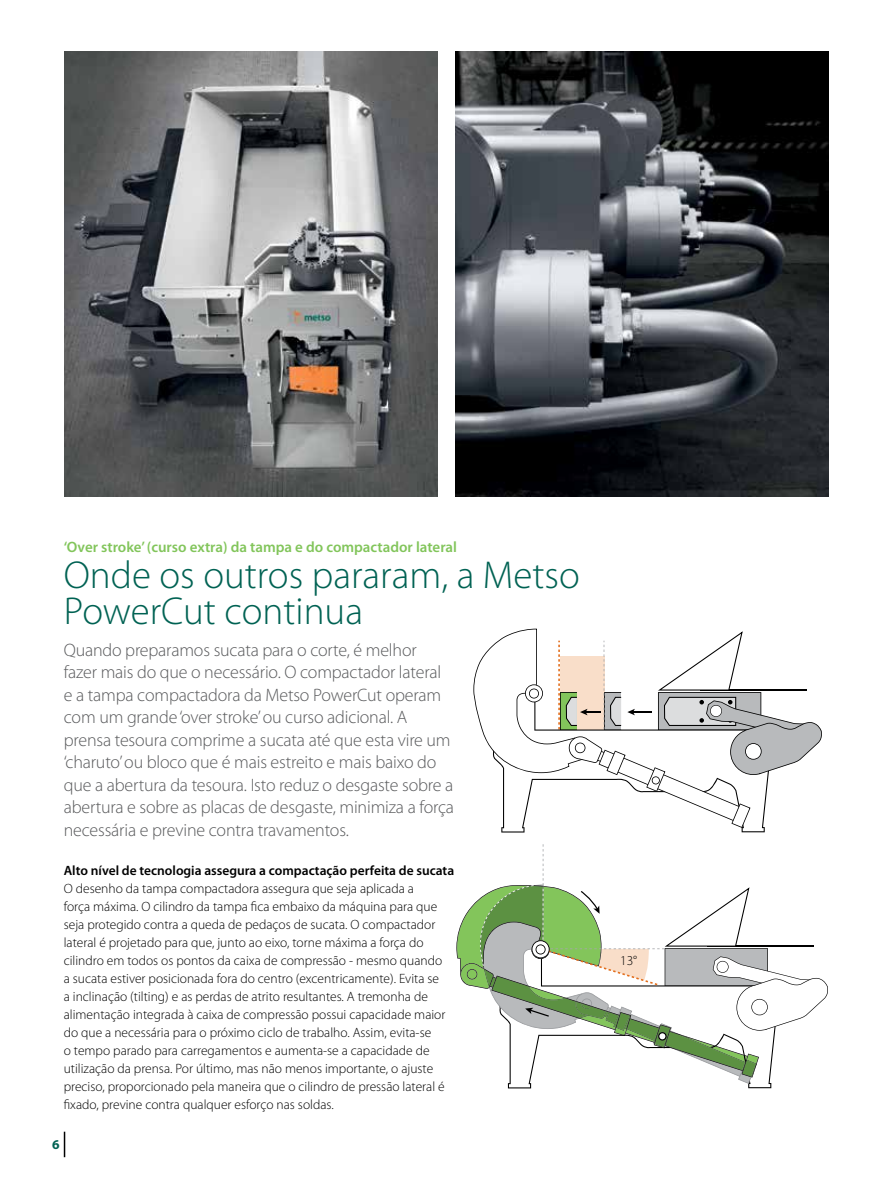
<style>
.page{position:relative;width:893px;height:1187px;background:#fff}
.page>*{position:absolute;margin:0;border:0;box-sizing:border-box;transform-origin:0 0}
.t1{font:300 39px/36px "Myriad Pro";color:#006253}
.t2{font:300 18px/22.5px "Myriad Pro";letter-spacing:-.01em;color:#58595b}
.t3{font:600 15px "Myriad Pro";color:#82c55b}
.t4{font:300 13.5px/18px "Myriad Pro";color:#000}
.t5{font:600 13.5px "Myriad Pro";color:#000}
.t6{font:700 13.5px "Myriad Pro";color:#006253}
</style>
<div class="page">
<svg style="left:473px;top:628px;width:349px;height:199px"></svg>
<svg style="left:456px;top:844px;width:372px;height:239px"></svg>
<img style="left:64px;top:51px;width:374px;height:446px">
<img style="left:455px;top:51px;width:374px;height:446px">
<svg style="left:64px;top:1131px;width:1px;height:26px"></svg>
<p class="t3" style="left:64px;top:537px;width:395px">‘Over stroke’ (curso extra) da tampa e do compactador lateral</p>
<h1 class="t1" style="left:64px;top:556px;width:518px">Onde os outros pararam, a Metso<br>PowerCut continua</h1>
<p class="t2" style="left:64px;top:638px;width:392px">Quando preparamos sucata para o corte, é melhor fazer mais do que o necessário. O compactador lateral e a tampa compactadora da Metso PowerCut operam com um grande ‘over stroke’ ou curso adicional. A prensa tesoura comprime a sucata até que esta vire um ‘charuto’ ou bloco que é mais estreito e mais baixo do que a abertura da tesoura. Isto reduz o desgaste sobre a abertura e sobre as placas de desgaste, minimiza a força necessária e previne contra travamentos.</p>
<p class="t5" style="left:64px;top:861px;width:392px">Alto nível de tecnologia assegura a compactação perfeita de sucata</p>
<p class="t4" style="left:64px;top:879px;width:383px">O desenho da tampa compactadora assegura que seja aplicada a<br>força máxima. O cilindro da tampa fica embaixo da máquina para que seja protegido contra a queda de pedaços de sucata. O compactador lateral é projetado para que, junto ao eixo, torne máxima a força do cilindro em todos os pontos da caixa de compressão - mesmo quando a sucata estiver posicionada fora do centro (excentricamente). Evita se a inclinação (tilting) e as perdas de atrito resultantes. A tremonha de alimentação integrada à caixa de compressão possui capacidade maior do que a necessária para o próximo ciclo de trabalho. Assim, evita-se<br>o tempo parado para carregamentos e aumenta-se a capacidade de utilização da prensa. Por último, mas não menos importante, o ajuste preciso, proporcionado pela maneira que o cilindro de pressão lateral é fixado, previne contra qualquer esforço nas soldas.</p>
<p class="t6" style="left:52px;top:1135px;width:9px">6</p>
<p class="t4" style="left:620px;top:951px;width:19px">13°</p>
</div>
